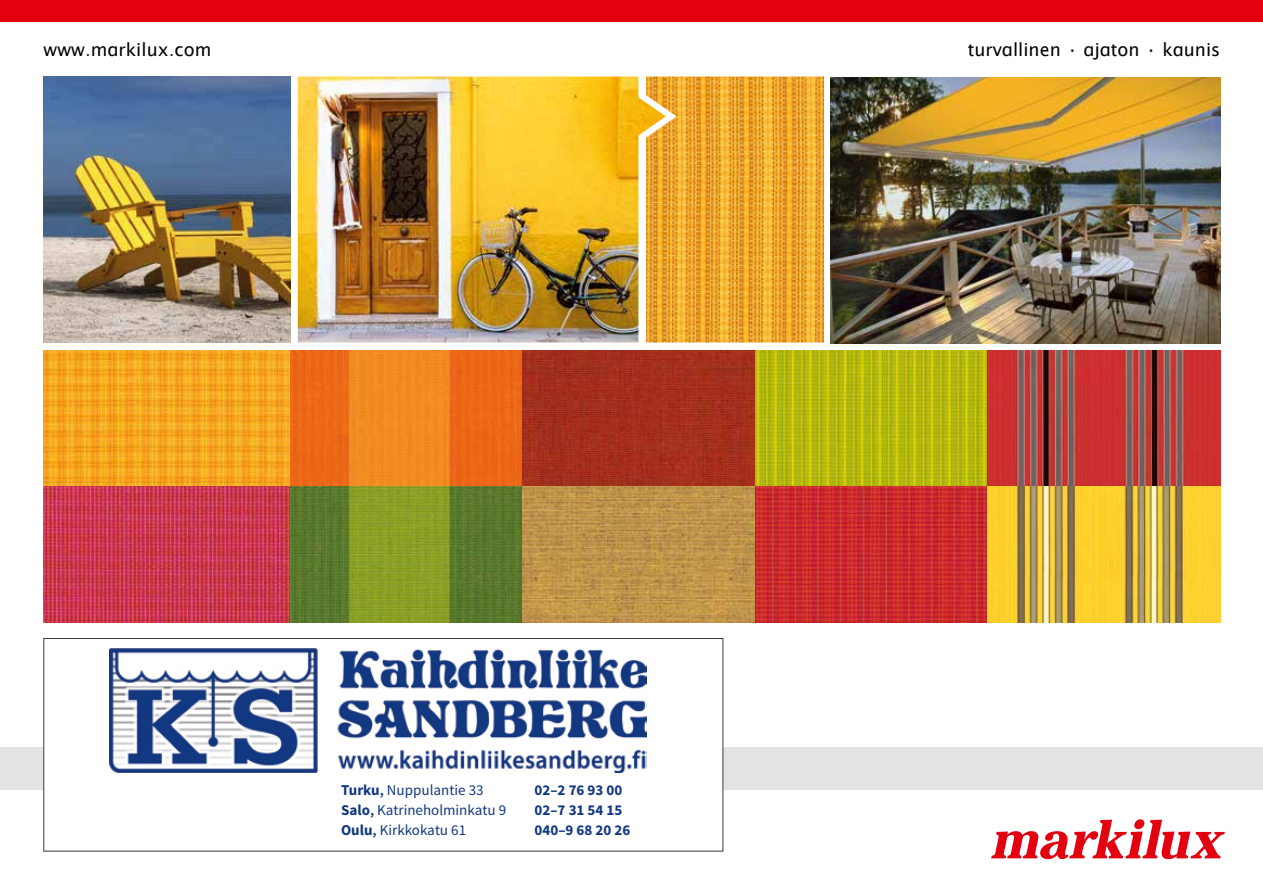
<style>
.page{position:relative;width:1263px;height:893px;background:#fff}
.page>*{position:absolute;margin:0;border:0;box-sizing:border-box;transform-origin:0 0}
.t1{font:54.45px "markilux Header";color:#e3000f}
.t2{font:18px "markitype";color:#000}
.t3{font:15px "Source Sans Pro";color:#11387f}
.t4{font:700 15px "Source Sans Pro";color:#11387f}
.s1{font-weight:700}
.s2{font-weight:600}
</style>
<div class="page">
<img style="left:44px;top:350px;width:1176px;height:273px">
<div style="left:0;top:748px;width:1263px;height:42px;background:#e3e3e3"></div>
<div style="left:0;top:0;width:1263px;height:21px;background:#e3000f"></div>
<img style="left:43px;top:77px;width:247px;height:265px">
<img style="left:831px;top:77px;width:389px;height:266px">
<img style="left:298px;top:77px;width:348px;height:265px">
<img style="left:646px;top:77px;width:178px;height:265px">
<div style="left:44px;top:638px;width:679px;height:213px;background:#fff;border:1px solid #3b3b3a"></div>
<img style="left:110px;top:649px;width:536px;height:123px">
<p class="t2" style="left:44px;top:35px;width:170px">www.markilux.com</p>
<p class="t2" style="left:968px;top:35px;width:254px">turvallinen · ajaton · kaunis</p>
<p class="t3" style="left:341px;top:781px;width:144px"><span class="s1">Turku</span><span class="s2">,</span> Nuppulantie 33</p>
<p class="t4" style="left:535px;top:780px;width:89px">02–2 76 93 00</p>
<p class="t3" style="left:341px;top:801px;width:167px"><span class="s1">Salo</span><span class="s2">,</span> Katrineholminkatu 9</p>
<p class="t4" style="left:535px;top:801px;width:89px">02–7 31 54 15</p>
<p class="t3" style="left:341px;top:821px;width:127px"><span class="s1">Oulu</span><span class="s2">,</span> Kirkkokatu 61</p>
<p class="t4" style="left:535px;top:821px;width:97px">040–9 68 20 26</p>
<h1 class="t1" style="left:990px;top:793px;width:232px">markilux</h1>
</div>
